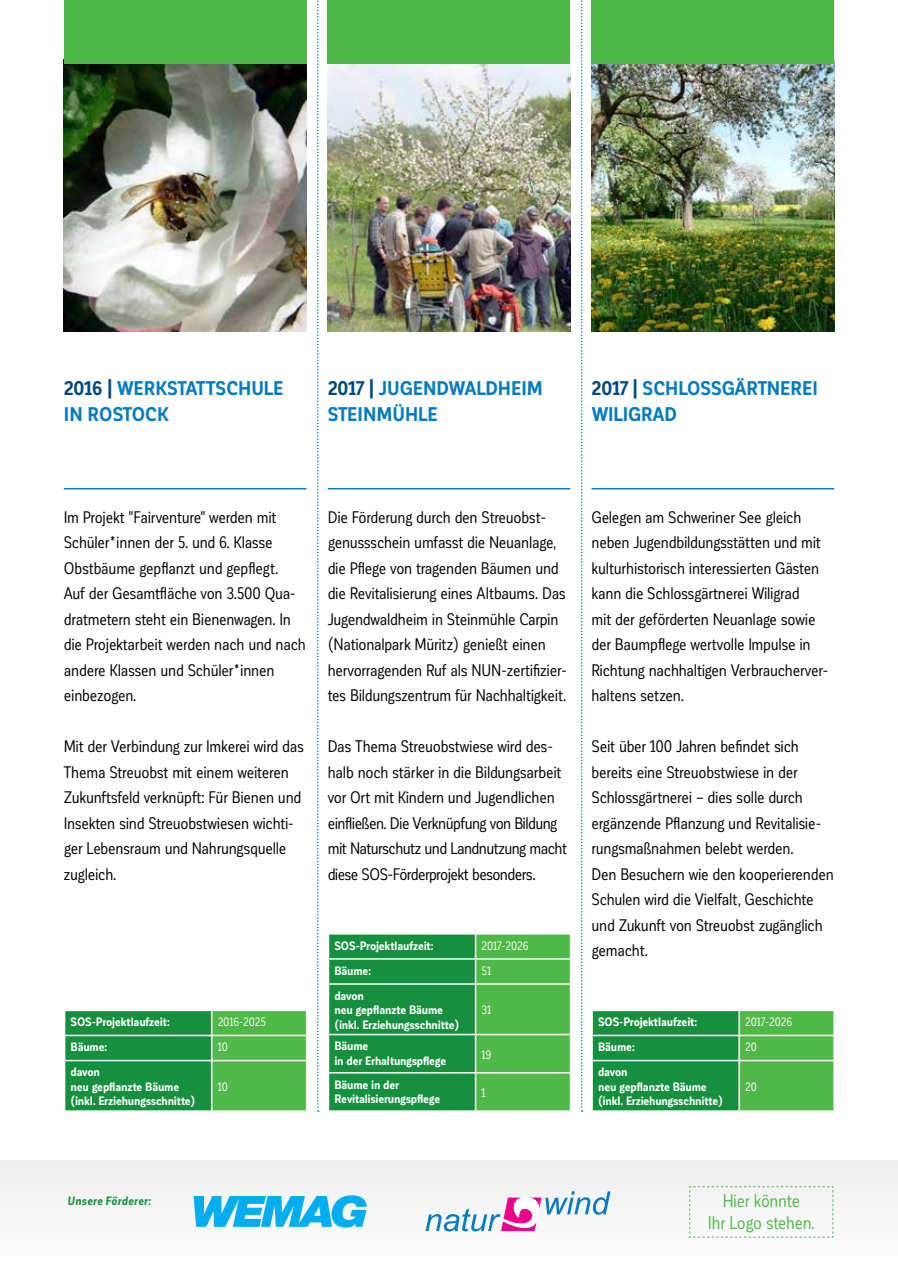
<style>
.page{position:relative;width:898px;height:1263px;background:#fff}
.page>*{position:absolute;margin:0;border:0;box-sizing:border-box;transform-origin:0 0}
.t1{font:700 19.5px/25.5px "Corporative Sans Cnd";letter-spacing:-.005em;color:#047bc1}
.t2{font:18px/21.6px "Corporative Sans Cnd";letter-spacing:-.015em;color:#50b848;text-align:center}
.t3{font:16.5px/25.5px "Corporative Sans Cnd";letter-spacing:-.02em;color:#000}
.t4{font:700 12px/14.4px "Corporative Sans Cnd";letter-spacing:-.015em;color:#fff}
.t5{font:12px "Corporative Sans Cnd";letter-spacing:-.01em;color:#fff}
.t6{font:italic 700 12px "Corporative Sans Cnd";color:#16903e}
.s1{color:#004a80}
</style>
<div class="page">
<svg style="left:592px;top:1010px;width:242px;height:100px;background:#36a34a"></svg>
<hr style="left:591px;top:1060px;width:148px;height:1px;background:#fff">
<hr style="left:739px;top:1060px;width:95px;height:1px;background:#fff">
<hr style="left:738px;top:1061px;width:1px;height:49px;background:#fff">
<hr style="left:833px;top:1061px;width:1px;height:49px;background:#fff">
<svg style="left:329px;top:934px;width:240px;height:176px;background:#2ea044"></svg>
<hr style="left:327px;top:958px;width:148px;height:2px;background:#fff">
<hr style="left:327px;top:983px;width:148px;height:2px;background:#fff">
<hr style="left:327px;top:1034px;width:148px;height:1px;background:#fff">
<hr style="left:327px;top:1072px;width:148px;height:1px;background:#fff">
<hr style="left:474px;top:934px;width:2px;height:24px;background:#fff">
<hr style="left:475px;top:958px;width:96px;height:2px;background:#fff">
<hr style="left:474px;top:960px;width:2px;height:23px;background:#fff">
<hr style="left:475px;top:983px;width:96px;height:2px;background:#fff">
<hr style="left:474px;top:985px;width:2px;height:49px;background:#fff">
<hr style="left:475px;top:1034px;width:96px;height:1px;background:#fff">
<hr style="left:474px;top:1035px;width:2px;height:37px;background:#fff">
<hr style="left:475px;top:1072px;width:96px;height:1px;background:#fff">
<hr style="left:474px;top:1073px;width:2px;height:37px;background:#fff">
<svg style="left:64px;top:1010px;width:243px;height:101px;background:#38a54c"></svg>
<hr style="left:212px;top:1060px;width:95px;height:1px;background:#fff">
<hr style="left:211px;top:1061px;width:1px;height:49px;background:#fff">
<hr style="left:306px;top:1061px;width:1px;height:49px;background:#fff">
<hr style="left:212px;top:1110px;width:95px;height:2px;background:#fff">
<img style="left:64px;top:64px;width:242px;height:268px">
<img style="left:327px;top:64px;width:243px;height:268px">
<img style="left:591px;top:64px;width:242px;height:268px">
<div style="left:327px;top:0;width:243px;height:64px;background:#50b848"></div>
<div style="left:64px;top:0;width:242px;height:64px;background:#50b848"></div>
<div style="left:591px;top:0;width:242px;height:64px;background:#50b848"></div>
<svg style="left:317px;top:0;width:2px;height:1112px"></svg>
<svg style="left:581px;top:0;width:1px;height:1112px"></svg>
<hr style="left:64px;top:488px;width:242px;height:1px;background:#047bc1">
<hr style="left:327px;top:488px;width:243px;height:1px;background:#047bc1">
<hr style="left:591px;top:488px;width:242px;height:1px;background:#047bc1">
<div style="left:0;top:1160px;width:897px;height:103px;background:#f6f6f6"></div>
<svg style="left:425px;top:1191px;width:185px;height:40px"></svg>
<svg style="left:193px;top:1195px;width:173px;height:32px"></svg>
<svg style="left:689px;top:1186px;width:144px;height:52px"></svg>
<p class="t1" style="left:64px;top:376px;width:221px"><span class="s1">2016 |</span> Werkstattschule in Rostock</p>
<p class="t1" style="left:327px;top:376px;width:217px"><span class="s1">2017 |</span> Jugendwaldheim<br>Steinmühle</p>
<p class="t1" style="left:591px;top:376px;width:228px"><span class="s1">2017 |</span> Schlossgärtnerei<br>Wiligrad</p>
<p class="t3" style="left:64px;top:504px;width:243px">Im Projekt "Fairventure" werden mit Schüler*innen der 5. und 6. Klasse Obstbäume gepflanzt und gepflegt.<br>Auf der Gesamtfläche von 3.500 Qua&shy;dratmetern steht ein Bienenwagen. In die Projektarbeit werden nach und nach andere Klassen und Schüler*innen einbezogen.</p>
<p class="t3" style="left:64px;top:734px;width:242px">Mit der Verbindung zur Imkerei wird das Thema Streuobst mit einem weiteren Zukunftsfeld verknüpft: Für Bienen und Insekten sind Streuobstwiesen wichti&shy;ger Lebensraum und Nahrungsquelle zugleich.</p>
<p class="t3" style="left:327px;top:504px;width:240px">Die Förderung durch den Streuobst&shy;genussschein umfasst die Neuanlage, die Pflege von tragenden Bäumen und die Revitalisierung eines Altbaums. Das Jugendwaldheim in Steinmühle Carpin (Nationalpark Müritz) genießt einen hervorragenden Ruf als NUN-zertifizier&shy;tes Bildungszentrum für Nachhaltigkeit.</p>
<p class="t3" style="left:327px;top:734px;width:241px">Das Thema Streuobstwiese wird des&shy;halb noch stärker in die Bildungsarbeit vor Ort mit Kindern und Jugendlichen einfließen. Die Verknüpfung von Bildung mit Naturschutz und Landnutzung macht diese SOS-Förderprojekt besonders.</p>
<p class="t4" style="left:71px;top:1015px;width:101px">SOS-Projektlaufzeit:</p>
<p class="t5" style="left:218px;top:1015px;width:50px">2016-2025</p>
<p class="t4" style="left:71px;top:1040px;width:38px">Bäume:</p>
<p class="t5" style="left:218px;top:1041px;width:12px">10</p>
<p class="t4" style="left:71px;top:1065px;width:126px">davon<br>neu gepflanzte Bäume (inkl. Erziehungsschnitte)</p>
<p class="t5" style="left:218px;top:1080px;width:12px">10</p>
<p class="t4" style="left:334px;top:938px;width:101px">SOS-Projektlaufzeit:</p>
<p class="t5" style="left:481px;top:939px;width:49px">2017-2026</p>
<p class="t4" style="left:334px;top:963px;width:38px">Bäume:</p>
<p class="t5" style="left:481px;top:964px;width:11px">51</p>
<p class="t4" style="left:334px;top:988px;width:126px">davon<br>neu gepflanzte Bäume (inkl. Erziehungsschnitte)</p>
<p class="t5" style="left:481px;top:1003px;width:11px">31</p>
<p class="t4" style="left:334px;top:1039px;width:113px">Bäume<br>in der Erhaltungspflege</p>
<p class="t5" style="left:481px;top:1048px;width:11px">19</p>
<p class="t4" style="left:334px;top:1077px;width:107px">Bäume in der<br>Revitalisierungspflege</p>
<p class="t5" style="left:481px;top:1086px;width:6px">1</p>
<p class="t3" style="left:591px;top:504px;width:238px">Gelegen am Schweriner See gleich neben Jugendbildungsstätten und mit kulturhistorisch interessierten Gästen kann die Schlossgärtnerei Wiligrad<br>mit der geförderten Neuanlage sowie der Baumpflege wertvolle Impulse in Richtung nachhaltigen Verbraucherver&shy;haltens setzen.</p>
<p class="t3" style="left:591px;top:734px;width:244px">Seit über 100 Jahren befindet sich bereits eine Streuobstwiese in der Schlossgärtnerei – dies solle durch ergänzende Pflanzung und Revitalisie&shy;rungsmaßnahmen belebt werden.<br>Den Besuchern wie den kooperierenden Schulen wird die Vielfalt, Geschichte und Zukunft von Streuobst zugänglich gemacht.</p>
<p class="t4" style="left:598px;top:1015px;width:101px">SOS-Projektlaufzeit:</p>
<p class="t5" style="left:745px;top:1015px;width:49px">2017-2026</p>
<p class="t4" style="left:598px;top:1040px;width:38px">Bäume:</p>
<p class="t5" style="left:745px;top:1041px;width:13px">20</p>
<p class="t4" style="left:598px;top:1065px;width:126px">davon<br>neu gepflanzte Bäume (inkl. Erziehungsschnitte)</p>
<p class="t5" style="left:745px;top:1080px;width:13px">20</p>
<p class="t6" style="left:68px;top:1194px;width:85px">Unsere Förderer:</p>
<p class="t2" style="left:707px;top:1190px;width:108px">Hier könnte<br>Ihr Logo stehen.</p>
</div>
